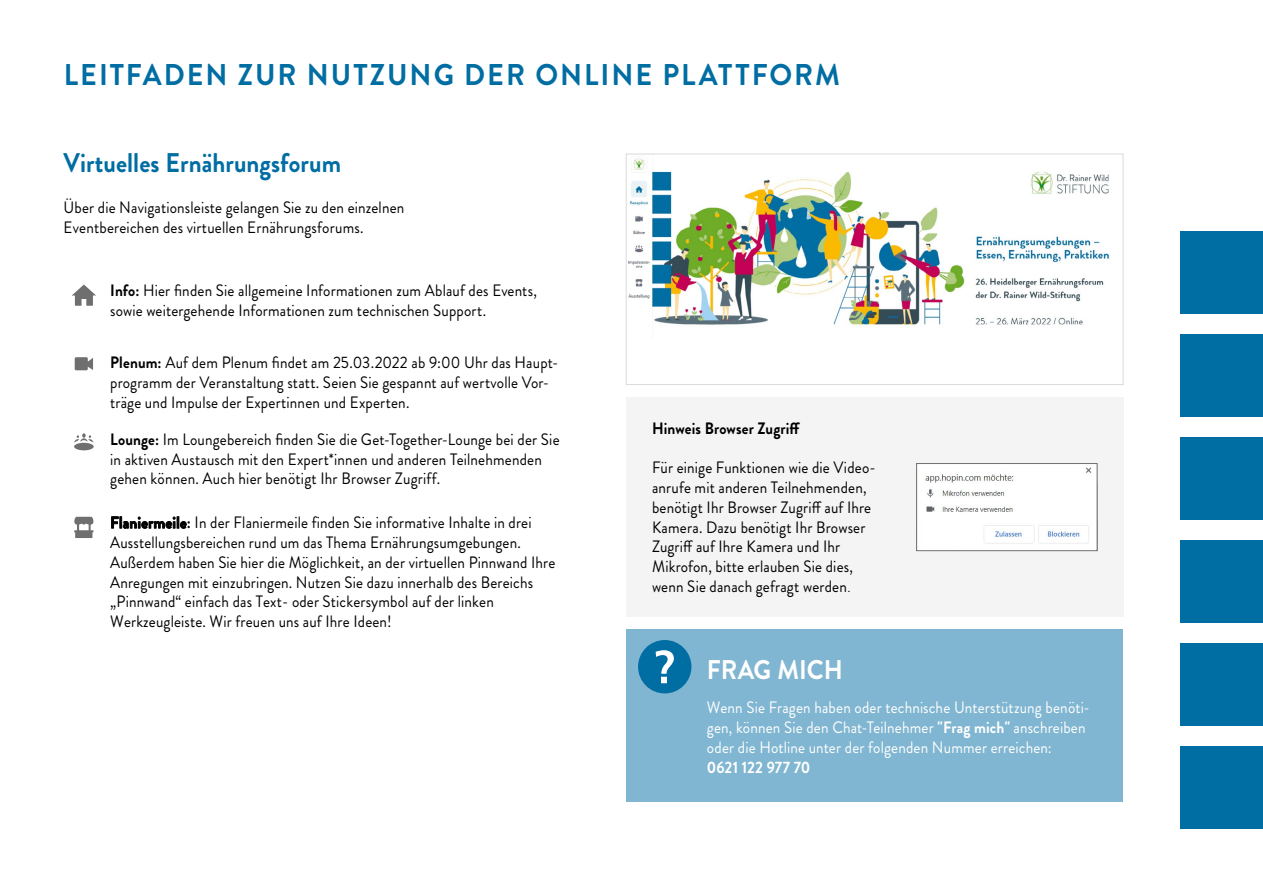
<style>
.page{position:relative;width:1263px;height:893px;background:#fff}
.page>*{position:absolute;margin:0;border:0;box-sizing:border-box;transform-origin:0 0}
.t1{font:700 30px "Brandon Grotesque";letter-spacing:.07em;color:#006da3;scale:.95 1}
.t2{font:700 27px "Brandon Grotesque";letter-spacing:.005em;color:#006da3;scale:.92 1}
.t3{font:700 27px "Brandon Grotesque";letter-spacing:-.005em;color:#fff;scale:.92 1}
.t4{font:16.5px/19.8px "Brandon Grotesque";letter-spacing:.01em;color:#000;scale:.92 1}
.t5{font:16.5px/19.8px "Brandon Grotesque";letter-spacing:.01em;color:#fff;scale:.92 1}
.t6{font:700 16.5px "Brandon Grotesque";letter-spacing:.01em;color:#000;scale:.92 1}
.t7{font:700 16.5px "Brandon Grotesque";letter-spacing:.005em;color:#fff;scale:.92 1}
.s1{font-weight:700}
.s2{font-family:"Univers";font-weight:300;font-size:15px}
</style>
<div class="page">
<div style="left:626px;top:629px;width:497px;height:173px;background:#80b6d1"></div>
<div style="left:638px;top:640px;width:53px;height:53px;background:#006da3;border-radius:50%"></div>
<svg style="left:656px;top:650px;width:18px;height:33px"></svg>
<svg style="left:72px;top:285px;width:24px;height:21px"></svg>
<svg style="left:75px;top:357px;width:18px;height:13px"></svg>
<div style="left:74px;top:443px;width:20px;height:7px;background:#706f6f;border-radius:50%"></div>
<svg style="left:74px;top:433px;width:19px;height:10px"></svg>
<svg style="left:74px;top:517px;width:19px;height:21px"></svg>
<img style="left:628px;top:158px;width:482px;height:169px">
<div style="left:626px;top:154px;width:497px;height:231px;border:1px solid #dadada"></div>
<div style="left:1180px;top:231px;width:83px;height:83px;background:#006da3"></div>
<div style="left:1180px;top:746px;width:83px;height:83px;background:#006da3"></div>
<div style="left:1180px;top:643px;width:83px;height:83px;background:#006da3"></div>
<div style="left:1180px;top:540px;width:83px;height:83px;background:#006da3"></div>
<div style="left:1180px;top:437px;width:83px;height:83px;background:#006da3"></div>
<div style="left:1180px;top:334px;width:83px;height:83px;background:#006da3"></div>
<div style="left:626px;top:397px;width:497px;height:220px;background:#f4f4f4"></div>
<img style="left:918px;top:465px;width:177px;height:84px">
<div style="left:916px;top:463px;width:181px;height:88px;border:1px solid #71706f"></div>
<h1 class="t1" style="left:64px;top:53px;width:818px">LEITFADEN ZUR NUTZUNG DER ONLINE PLATTFORM</h1>
<h2 class="t2" style="left:64px;top:144px;width:303px">Virtuelles Ernährungsforum</h2>
<p class="t4" style="left:64px;top:198px;width:372px">Über die Navigationsleiste gelangen Sie zu den einzelnen<br>Eventbereichen des virtuellen Ernährungsforums.</p>
<p class="t4" style="left:110px;top:281px;width:465px"><span class="s1">Info:</span> Hier finden Sie allgemeine Informationen zum Ablauf des Events, sowie weitergehende Informationen zum technischen Support.</p>
<p class="t4" style="left:110px;top:353px;width:489px"><span class="s1">Plenum:</span> Auf dem Plenum findet am 25.03.2022 ab 9:00 Uhr das Haupt&shy;programm der Veranstaltung statt. Seien Sie gespannt auf wertvolle Vor&shy;träge und Impulse der Expertinnen und Experten.</p>
<p class="t4" style="left:110px;top:429px;width:490px"><span class="s1">Lounge:</span> Im Loungebereich finden Sie die Get-Together-Lounge bei der Sie in aktiven Austausch mit den Expert*innen und anderen Teilnehmenden gehen können. Auch hier benötigt Ihr Browser Zugriff.</p>
<p class="t4" style="left:110px;top:513px;width:485px"><span class="s1">Flaniermeile:</span> In der Flaniermeile finden Sie informative Inhalte in drei Ausstellungsbereichen rund um das Thema Ernährungsumgebungen.<br>Außerdem haben Sie hier die Möglichkeit, an der virtuellen Pinnwand Ihre Anregungen mit einzubringen. Nutzen Sie dazu innerhalb des Bereichs „Pinnwand“ einfach das Text- oder Stickersymbol auf der linken Werkzeugleiste. Wir freuen uns auf Ihre Ideen!</p>
<p class="t6" style="left:652px;top:416px;width:162px">Hinweis Browser Zugriff</p>
<p class="t4" style="left:652px;top:458px;width:245px">Für einige Funktionen wie die Video&shy;anrufe mit anderen Teilnehmenden, benötigt Ihr Browser Zugriff auf Ihre Kamera. Dazu benötigt Ihr Browser Zugriff auf Ihre Kamera und Ihr Mikrofon, bitte erlauben Sie dies, wenn Sie danach gefragt werden<span class="s2">.</span></p>
<h2 class="t3" style="left:707px;top:650px;width:149px">FRAG MICH</h2>
<p class="t5" style="left:707px;top:698px;width:418px">Wenn Sie Fragen haben oder technische Unterstützung benöti&shy;gen, können Sie den Chat-Teilnehmer <span class="s1">"Frag mich"</span> anschreiben oder die Hotline unter der folgenden Nummer erreichen:</p>
<p class="t7" style="left:707px;top:755px;width:114px">0621 122 977 70</p>
</div>
